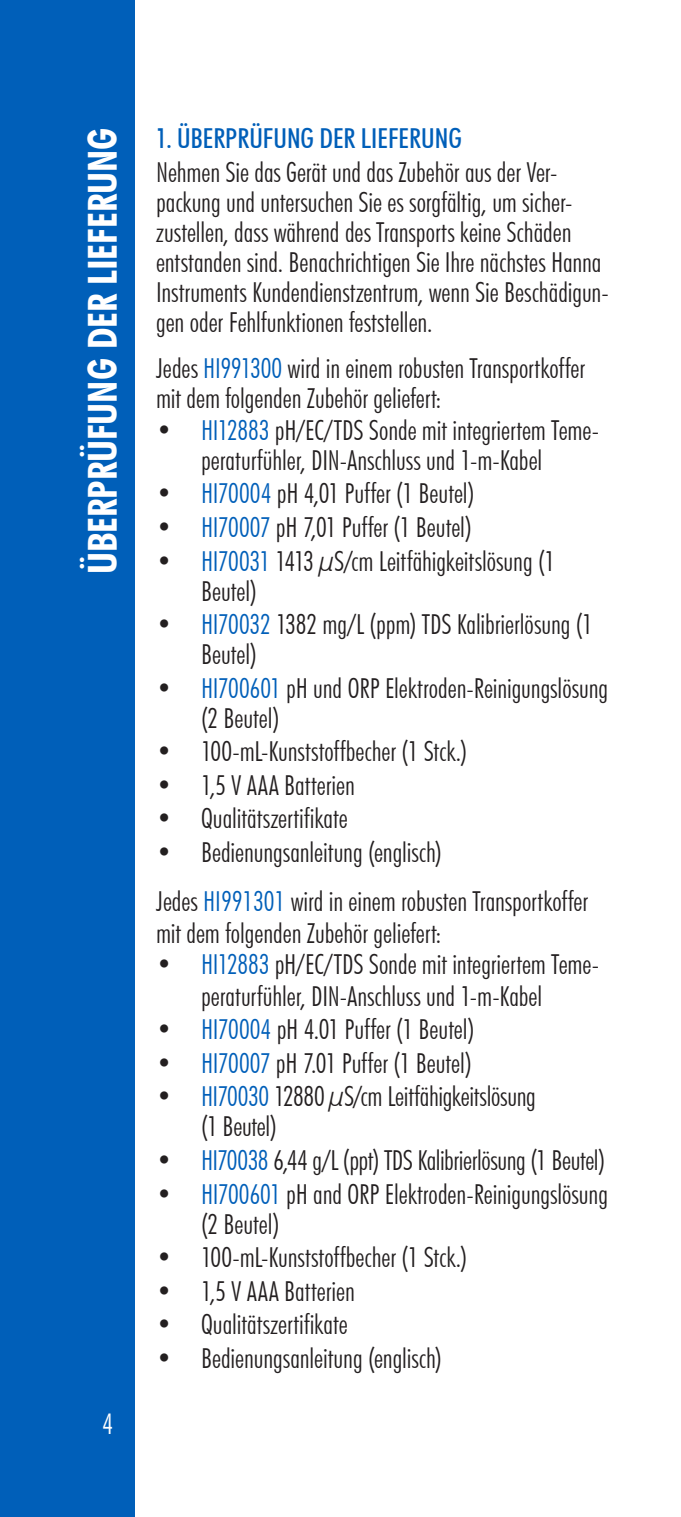
<style>
.page{position:relative;width:681px;height:1517px;background:#fff}
.page>*{position:absolute;margin:0;border:0;box-sizing:border-box;transform-origin:0 0}
.t1{font:700 condensed 40px "Futura BT";color:#fff}
.t2{font:300 condensed 28.5px "Futura BT";color:#fff}
.t3{font:300 condensed 27.5px/30px "Futura BT";color:#231f20}
.t4{font:500 condensed 27.5px "Futura BT";color:#005fb9}
.s1{color:#005fb9}
</style>
<div class="page">
<div style="left:0;top:0;width:135px;height:1517px;background:#005fb9"></div>
<h1 class="t1" style="left:78px;top:574px;width:448px;rotate:-90deg">ÜBERPRÜFUNG DER LIEFERUNG</h1>
<p class="t2" style="left:102px;top:1406px;width:13px">4</p>
<p class="t4" style="left:156px;top:122px;width:307px">1. ÜBERPRÜFUNG DER LIEFERUNG</p>
<p class="t3" style="left:156px;top:157px;width:454px">Nehmen Sie das Gerät und das Zubehör aus der Ver&shy;packung und untersuchen Sie es sorgfältig, um sicher&shy;zustellen, dass während des Transports keine Schäden entstanden sind. Benachrichtigen Sie Ihre nächstes Hanna Instruments Kundendienstzentrum, wenn Sie Beschädigun&shy;gen oder Fehlfunktionen feststellen.</p>
<p class="t3" style="left:156px;top:353px;width:430px">Jedes <span class="s1">HI991300</span> wird in einem robusten Transportkoffer mit dem folgenden Zubehör geliefert:</p>
<p class="t3" style="left:156px;top:415px;width:444px;text-align:center">• <span class="s1">HI12883</span> pH/EC/TDS Sonde mit integriertem Teme&shy;peraturfühler, DIN-Anschluss und 1-m-Kabel</p>
<p class="t3" style="left:156px;top:478px;width:320px">• <span class="s1">HI70004</span> pH 4,01 Puffer (1 Beutel)</p>
<p class="t3" style="left:156px;top:512px;width:317px">• <span class="s1">HI70007</span> pH 7,01 Puffer (1 Beutel)</p>
<p class="t3" style="left:201px;top:545px;width:355px;text-indent:-45px">• <span class="s1">HI70031</span> 1413 μS/cm Leitfähigkeitslösung (1<br>Beutel)</p>
<p class="t3" style="left:201px;top:609px;width:393px;text-indent:-45px">• <span class="s1">HI70032</span> 1382 mg/L (ppm) TDS Kalibrierlösung (1<br>Beutel)</p>
<p class="t3" style="left:201px;top:672px;width:408px;text-indent:-45px">• <span class="s1">HI700601</span> pH und ORP Elektroden-Reinigungslösung (2 Beutel)</p>
<p class="t3" style="left:156px;top:736px;width:312px">• 100-mL-Kunststoffbecher (1 Stck.)</p>
<p class="t3" style="left:156px;top:770px;width:200px">• 1,5 V AAA Batterien</p>
<p class="t3" style="left:156px;top:803px;width:193px">• Qualitätszertifikate</p>
<p class="t3" style="left:156px;top:827px;width:433px;line-height:49.2px">• Bedienungsanleitung (englisch)<br>Jedes <span class="s1">HI991301</span> wird in einem robusten Transportkoffer</p>
<p class="t3" style="left:156px;top:917px;width:286px">mit dem folgenden Zubehör geliefert:</p>
<p class="t3" style="left:156px;top:948px;width:444px;line-height:31.5px;text-align:center">• <span class="s1">HI12883</span> pH/EC/TDS Sonde mit integriertem Teme&shy;peraturfühler, DIN-Anschluss und 1-m-Kabel</p>
<p class="t3" style="left:156px;top:1014px;width:320px">• <span class="s1">HI70004</span> pH 4.01 Puffer (1 Beutel)</p>
<p class="t3" style="left:156px;top:1047px;width:317px">• <span class="s1">HI70007</span> pH 7.01 Puffer (1 Beutel)</p>
<p class="t3" style="left:201px;top:1081px;width:336px;text-indent:-45px">• <span class="s1">HI70030</span> 12880 μS/cm Leitfähigkeitslösung (1 Beutel)</p>
<p class="t3" style="left:156px;top:1145px;width:450px">• <span class="s1">HI70038</span> 6,44 g/L (ppt) TDS Kalibrierlösung (1 Beutel)</p>
<p class="t3" style="left:201px;top:1178px;width:408px;text-indent:-45px">• <span class="s1">HI700601</span> pH and ORP Elektroden-Reinigungslösung (2 Beutel)</p>
<p class="t3" style="left:156px;top:1242px;width:312px">• 100-mL-Kunststoffbecher (1 Stck.)</p>
<p class="t3" style="left:156px;top:1275px;width:200px">• 1,5 V AAA Batterien</p>
<p class="t3" style="left:156px;top:1309px;width:193px">• Qualitätszertifikate</p>
<p class="t3" style="left:156px;top:1342px;width:287px">• Bedienungsanleitung (englisch)</p>
</div>
